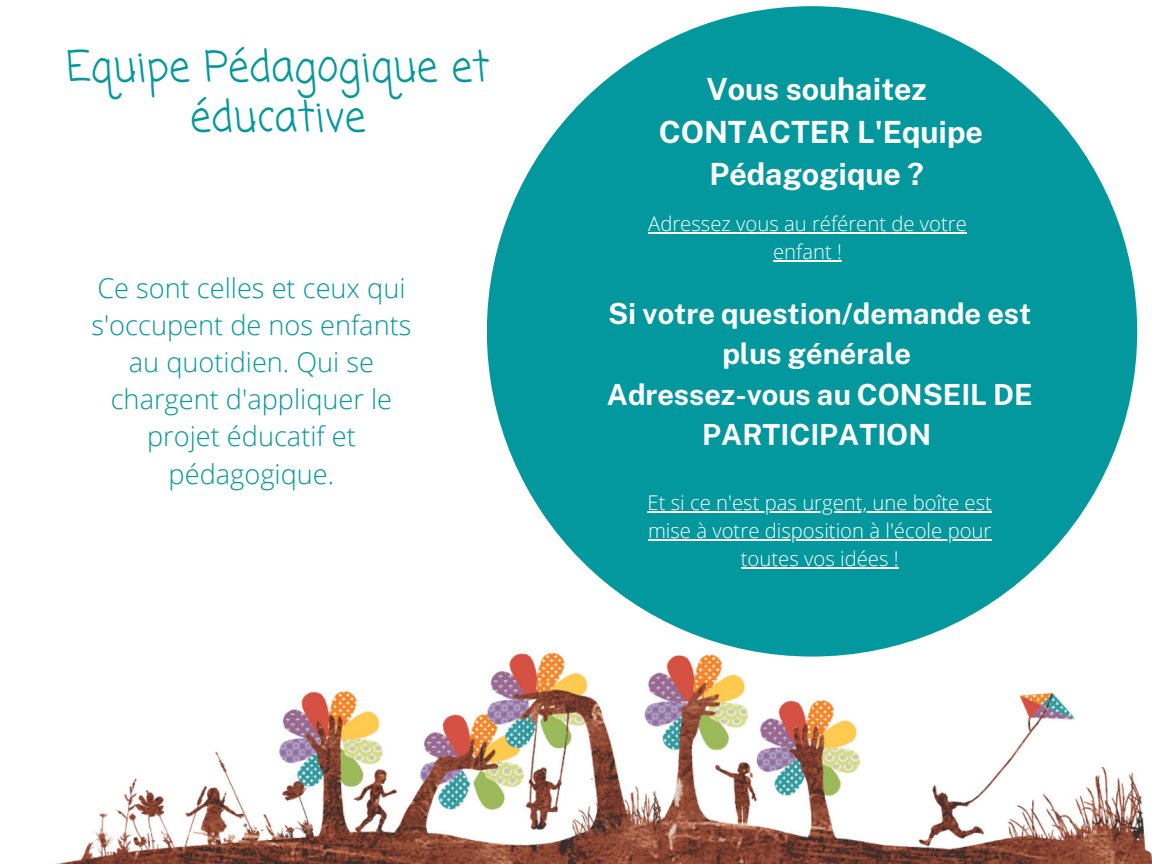
<style>
.page{position:relative;width:1152px;height:864px;background:#fff}
.page>*{position:absolute;margin:0;border:0;box-sizing:border-box;transform-origin:0 0}
.t1{font:42.15px/49.5px "Coming Soon";color:#03989e;text-align:center}
.t2{font:700 30.6px/42.8px "Public Sans";color:#fff;text-align:center}
.t3{font:700 29.1px/40.5px "Public Sans";color:#fff;text-align:center}
.t4{font:300 27.15px/37.2px "Open Sans";color:#03989e;text-align:center}
.t5{font:300 20.25px/28.2px "Open Sans";color:#fff;text-align:center}
</style>
<div class="page">
<img style="left:55px;top:617px;width:1097px;height:247px">
<div style="left:487px;top:6px;width:650px;height:651px;background:#03989e;border-radius:50%"></div>
<hr style="left:648px;top:232px;width:319px;height:1px;background:#fff">
<hr style="left:773px;top:260px;width:69px;height:1px;background:#fff">
<hr style="left:648px;top:511px;width:344px;height:1px;background:#fff">
<hr style="left:648px;top:539px;width:344px;height:2px;background:#fff">
<hr style="left:741px;top:568px;width:158px;height:1px;background:#fff">
<h1 class="t1" style="left:66px;top:45px;width:425px">Equipe Pédagogique et éducative</h1>
<h3 class="t4" style="left:91px;top:269px;width:322px">Ce sont celles et ceux qui s'occupent de nos enfants au quotidien. Qui se chargent d'appliquer le projet éducatif et pédagogique.</h3>
<h2 class="t2" style="left:659px;top:68px;width:326px">Vous souhaitez<br>CONTACTER L'Equipe<br>Pédagogique ?</h2>
<p class="t5" style="left:648px;top:209px;width:320px">Adressez vous au référent de votre enfant !</p>
<h3 class="t3" style="left:607px;top:293px;width:427px">Si votre question/demande est plus générale<br>Adressez-vous au CONSEIL DE<br>PARTICIPATION</h3>
<p class="t5" style="left:648px;top:488px;width:346px">Et si ce n'est pas urgent, une boîte est mise à votre disposition à l'école pour toutes vos idées !</p>
</div>
